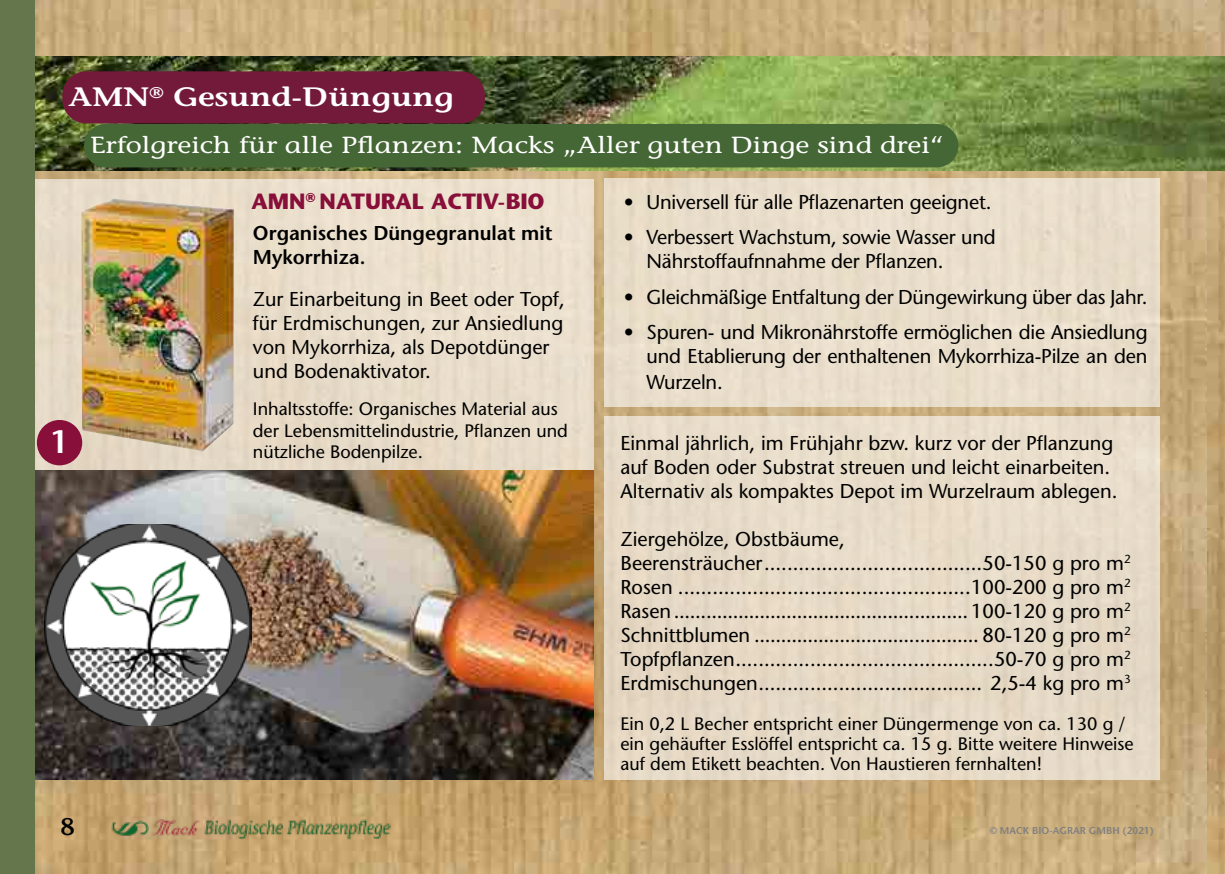
<style>
.page{position:relative;width:1225px;height:874px;background:#fff}
.page>*{position:absolute;margin:0;border:0;box-sizing:border-box;transform-origin:0 0}
.t1{font:600 32px "Stone Sans";color:#fff}
.t2{font:600 26.6px "Stone Informal";color:#fff;scale:1.2 1}
.t3{font:600 24px "Stone Informal";color:#000}
.t4{font:23.2px "Stone Informal";color:#fff;scale:1.2 1}
.t5{font:700 22px "Stone Sans";color:#870f39}
.t6{font:20px/24px "Stone Sans";color:#000}
.t7{font:600 20px/24px "Stone Sans";color:#000}
.t8{font:18px/20px "Stone Sans";color:#000}
.t9{font:600 10px "Stone Sans";color:#808080}
</style>
<div class="page">
<img style="left:34px;top:0;width:1191px;height:873px">
<img style="left:107px;top:815px;width:287px;height:24px">
<img style="left:34px;top:57px;width:1191px;height:113px">
<div style="left:604px;top:179px;width:555px;height:228px;background:#e9deca"></div>
<div style="left:34px;top:179px;width:559px;height:597px;background:#e9ddca"></div>
<div style="left:604px;top:416px;width:555px;height:363px;background:#e7dbc7"></div>
<img style="left:81px;top:198px;width:153px;height:253px">
<img style="left:34px;top:470px;width:559px;height:309px">
<img style="left:45px;top:524px;width:207px;height:201px">
<div style="left:62px;top:71px;width:423px;height:52px;background:#731a3a;border-radius:24px"></div>
<div style="left:84px;top:124px;width:874px;height:43px;background:#456735;border-radius:22px"></div>
<div style="left:37px;top:420px;width:45px;height:45px;background:#870f39;border-radius:50%"></div>
<div style="left:0;top:0;width:34px;height:873px;background:#65754c"></div>
<h2 class="t2" style="left:68px;top:81px;width:322px">AMN<sup>®</sup> Gesund-Düngung</h2>
<h1 class="t1" style="left:50px;top:422px;width:20px">1</h1>
<p class="t4" style="left:90px;top:131px;width:713px">Erfolgreich für alle Pflanzen: Macks „Aller guten Dinge sind drei“</p>
<p class="t5" style="left:251px;top:188px;width:295px">AMN<sup>®</sup> NATURAL ACTIV-BIO</p>
<p class="t6" style="left:624px;top:190px;width:369px">• Universell für alle Pflazenarten geeignet.</p>
<p class="t6" style="left:646px;top:225px;width:351px;text-indent:-23px">• Verbessert Wachstum, sowie Wasser und<br>Nährstoffaufnnahme der Pflanzen.</p>
<p class="t6" style="left:624px;top:284px;width:525px">• Gleichmäßige Entfaltung der Düngewirkung über das Jahr.</p>
<p class="t6" style="left:624px;top:320px;width:525px;text-align:right">• Spuren- und Mikronährstoffe ermöglichen die Ansiedlung und Etablierung der enthaltenen Mykorrhiza-Pilze an den</p>
<p class="t6" style="left:646px;top:370px;width:78px">Wurzeln.</p>
<p class="t7" style="left:253px;top:220px;width:301px">Organisches Düngegranulat mit<br>Mykorrhiza.</p>
<p class="t6" style="left:253px;top:286px;width:313px">Zur Einarbeitung in Beet oder Topf, für Erdmischungen, zur Ansiedlung von Mykorrhiza, als Depotdünger und Bodenaktivator.</p>
<p class="t8" style="left:253px;top:397px;width:316px;line-height:21.6px">Inhaltsstoffe: Organisches Material aus der Lebensmittelindustrie, Pflanzen und nützliche Bodenpilze.</p>
<p class="t6" style="left:620px;top:430px;width:498px">Einmal jährlich, im Frühjahr bzw. kurz vor der Pflanzung auf Boden oder Substrat streuen und leicht einarbeiten.<br>Alternativ als kompaktes Depot im Wurzelraum ablegen.</p>
<p class="t6" style="left:620px;top:526px;width:512px">Ziergehölze, Obstbäume, Beerensträucher......................................50-150 g pro m<sup>2<br></sup>Rosen ...................................................100-200 g pro m<sup>2<br></sup>Rasen....................................................... 100-120 g pro m<sup>2<br></sup>Schnittblumen .......................................... 80-120 g pro m<sup>2<br></sup>Topfpflanzen.............................................50-70 g pro m<sup>2<br></sup>Erdmischungen....................................... 2,5-4 kg pro m<sup>3</sup></p>
<p class="t8" style="left:620px;top:713px;width:514px">Ein 0,2 L Becher entspricht einer Düngermenge von ca. 130 g / ein gehäufter Esslöffel entspricht ca. 15 g. Bitte weitere Hinweise auf dem Etikett beachten. Von Haustieren fernhalten!</p>
<p class="t3" style="left:61px;top:811px;width:15px">8</p>
<p class="t9" style="left:989px;top:823px;width:166px">© MACK BIO-AGRAR GMBH (2021)</p>
</div>
